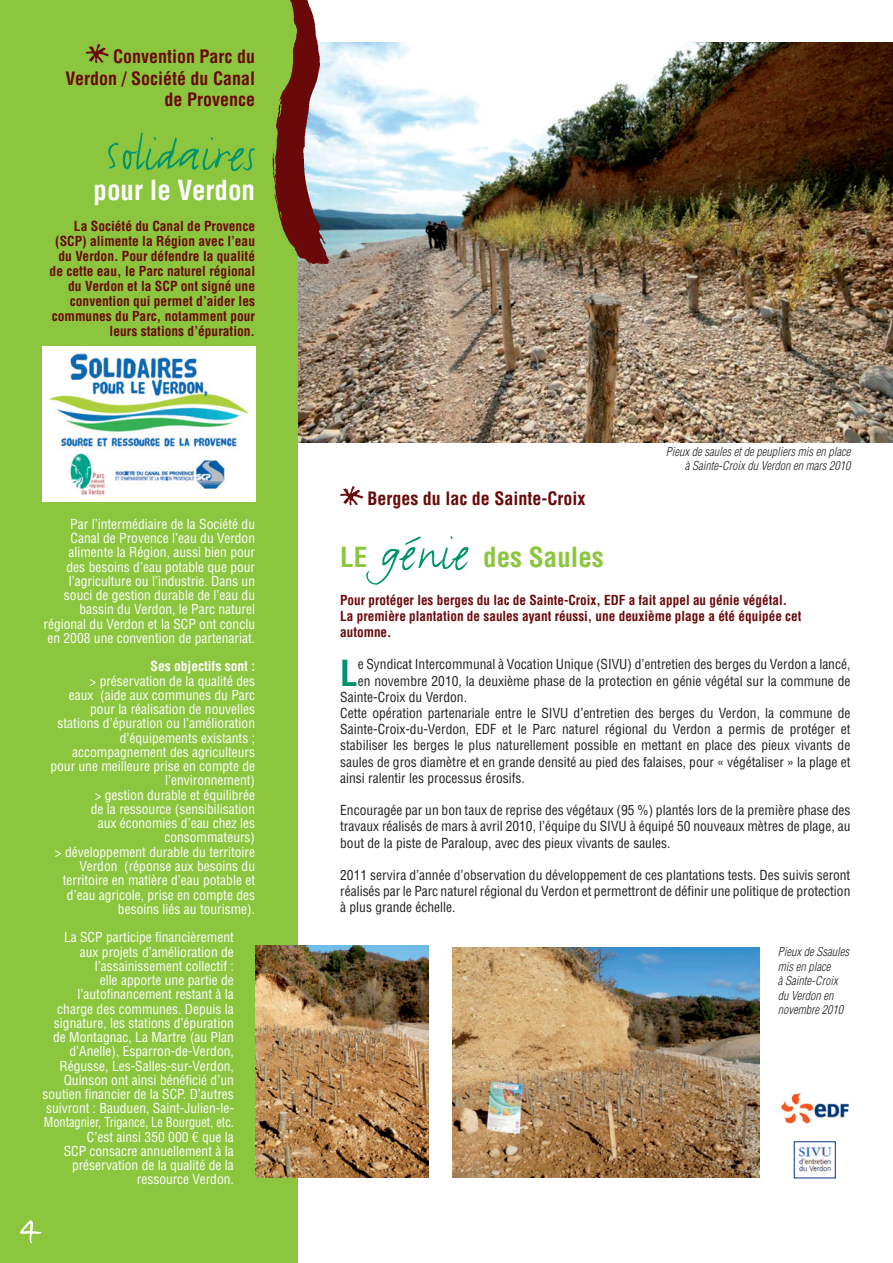
<style>
.page{position:relative;width:893px;height:1263px;background:#fff}
.page>*{position:absolute;margin:0;border:0;box-sizing:border-box;transform-origin:0 0}
.t1{font:52.5px "FF Justlefthand";color:#00936e}
.t2{font:52.5px "FF Justlefthand";color:#fff}
.t3{font:700 condensed 35.1px "Helvetica LT Std";color:#00936e}
.t4{font:700 condensed 27px "Helvetica LT Std";color:#8bc63e}
.t5{font:700 condensed 27px "Helvetica LT Std";color:#fff}
.t6{font:700 condensed 18px/21.6px "Helvetica LT Std";color:#6a090a;text-align:right}
.t7{font:condensed 13.5px/14.2px "Helvetica LT Std";color:#fff;text-align:right}
.t8{font:condensed 13.5px/16.2px "Helvetica LT Std";color:#231f20;text-align:justify}
.t9{font:700 condensed 13.5px/15px "Helvetica LT Std";color:#6a090a;text-align:right}
.t10{font:700 condensed 13.5px "Helvetica LT Std";color:#fff}
.t11{font:italic 300 condensed 12px/14.4px "Helvetica LT Std";color:#231f20}
.s1{font-family:"FF Justlefthand";font-weight:400;font-stretch:normal;font-size:52.5px;color:#00936e}
</style>
<div class="page">
<img style="left:298px;top:43px;width:595px;height:399px">
<div style="left:0;top:0;width:298px;height:1263px;background:#8bc63e"></div>
<img style="left:272px;top:0;width:60px;height:263px">
<svg style="left:86px;top:44px;width:23px;height:19px"></svg>
<svg style="left:340px;top:486px;width:23px;height:19px"></svg>
<img style="left:453px;top:947px;width:307px;height:231px">
<img style="left:255px;top:946px;width:174px;height:232px">
<img style="left:43px;top:347px;width:212px;height:154px">
<img style="left:781px;top:1093px;width:68px;height:31px">
<img style="left:798px;top:1146px;width:34px;height:26px">
<h3 class="t6" style="left:65px;top:46px;width:191px">Convention Parc du<br>Verdon / Société du Canal de Provence</h3>
<h1 class="t1" style="left:105px;top:121px;width:151px">Solidaires</h1>
<h3 class="t5" style="left:94px;top:173px;width:163px">pour le Verdon</h3>
<p class="t9" style="left:50px;top:219px;width:207px">La Société du Canal de Provence (SCP) alimente la Région avec l’eau du Verdon. Pour défendre la qualité de cette eau, le Parc naturel régional du Verdon et la SCP ont signé une convention qui permet d’aider les communes du Parc, notamment pour leurs stations d’épuration.</p>
<p class="t7" style="left:44px;top:517px;width:213px">Par l’intermédiaire de la Société du Canal de Provence l’eau du Verdon alimente la Région, aussi bien pour<br>des besoins d’eau potable que pour l’agriculture ou l’industrie. Dans un souci de gestion durable de l’eau du bassin du Verdon, le Parc naturel régional du Verdon et la SCP ont conclu en 2008 une convention de partenariat.</p>
<p class="t10" style="left:150px;top:658px;width:106px">Ses objectifs sont :</p>
<p class="t7" style="left:50px;top:673px;width:206px">&gt; préservation de la qualité des<br>eaux (aide aux communes du Parc pour la réalisation de nouvelles stations d’épuration ou l’amélioration d’équipements existants ; accompagnement des agriculteurs pour une meilleure prise en compte de l’environnement)<br>&gt; gestion durable et équilibrée<br>de la ressource (sensibilisation<br>aux économies d’eau chez les consommateurs)<br>&gt; développement durable du territoire<br>Verdon (réponse aux besoins du territoire en matière d’eau potable et d’eau agricole, prise en compte des besoins liés au tourisme).</p>
<p class="t7" style="left:43px;top:930px;width:193px">La SCP participe financièrement aux projets d’amélioration de l’assainissement collectif :<br>elle apporte une partie de l’autofinancement restant à la charge des communes. Depuis la signature, les stations d’épuration de Montagnac, La Martre (au Plan d’Anelle), Esparron-de-Verdon,<br>Régusse, Les-Salles-sur-Verdon,<br>Quinson ont ainsi bénéficié d’un soutien financier de la SCP. D’autres suivront : Bauduen, Saint-Julien-le-<br>Montagnier, Trigance, Le Bourguet, etc.<br>C’est ainsi 350 000 € que la<br>SCP consacre annuellement à la préservation de la qualité de la ressource Verdon.</p>
<h1 class="t2" style="left:18px;top:1189px;width:22px">4</h1>
<p class="t11" style="left:666px;top:445px;width:186px;text-align:right">Pieux de saules et de peupliers mis en place à Sainte-Croix du Verdon en mars 2010</p>
<h3 class="t6" style="left:367px;top:488px;width:219px">Berges du lac de Sainte-Croix</h3>
<h3 class="t4" style="left:340px;top:540px;width:265px">LE <span class="s1">génie</span> des Saules</h3>
<p class="t9" style="left:340px;top:591px;width:463px;line-height:16.2px;text-align:left">Pour protéger les berges du lac de Sainte-Croix, EDF a fait appel au génie végétal.<br>La première plantation de saules ayant réussi, une deuxième plage a été équipée cet automne.</p>
<h2 class="t3" style="left:340px;top:651px;width:19px">L</h2>
<p class="t8" style="left:358px;top:656px;width:494px">e Syndicat Intercommunal à Vocation Unique (SIVU) d’entretien des berges du Verdon a lancé,</p>
<p class="t8" style="left:358px;top:672px;width:494px">en novembre 2010, la deuxième phase de la protection en génie végétal sur la commune de</p>
<p class="t8" style="left:340px;top:689px;width:128px">Sainte-Croix du Verdon.</p>
<p class="t8" style="left:340px;top:705px;width:512px">Cette opération partenariale entre le SIVU d’entretien des berges du Verdon, la commune de</p>
<p class="t8" style="left:340px;top:721px;width:512px">Sainte-Croix-du-Verdon, EDF et le Parc naturel régional du Verdon a permis de protéger et</p>
<p class="t8" style="left:340px;top:737px;width:512px">stabiliser les berges le plus naturellement possible en mettant en place des pieux vivants de</p>
<p class="t8" style="left:340px;top:753px;width:512px">saules de gros diamètre et en grande densité au pied des falaises, pour « végétaliser » la plage et</p>
<p class="t8" style="left:340px;top:770px;width:186px">ainsi ralentir les processus érosifs.</p>
<p class="t8" style="left:340px;top:802px;width:512px">Encouragée par un bon taux de reprise des végétaux (95 %) plantés lors de la première phase des travaux réalisés de mars à avril 2010, l’équipe du SIVU à équipé 50 nouveaux mètres de plage, au bout de la piste de Paraloup, avec des pieux vivants de saules.</p>
<p class="t8" style="left:340px;top:867px;width:512px">2011 servira d’année d’observation du développement de ces plantations tests. Des suivis seront réalisés par le Parc naturel régional du Verdon et permettront de définir une politique de protection à plus grande échelle.</p>
<p class="t11" style="left:778px;top:945px;width:73px">Pieux de Ssaules mis en place<br>à Sainte-Croix du Verdon en novembre 2010</p>
</div>
